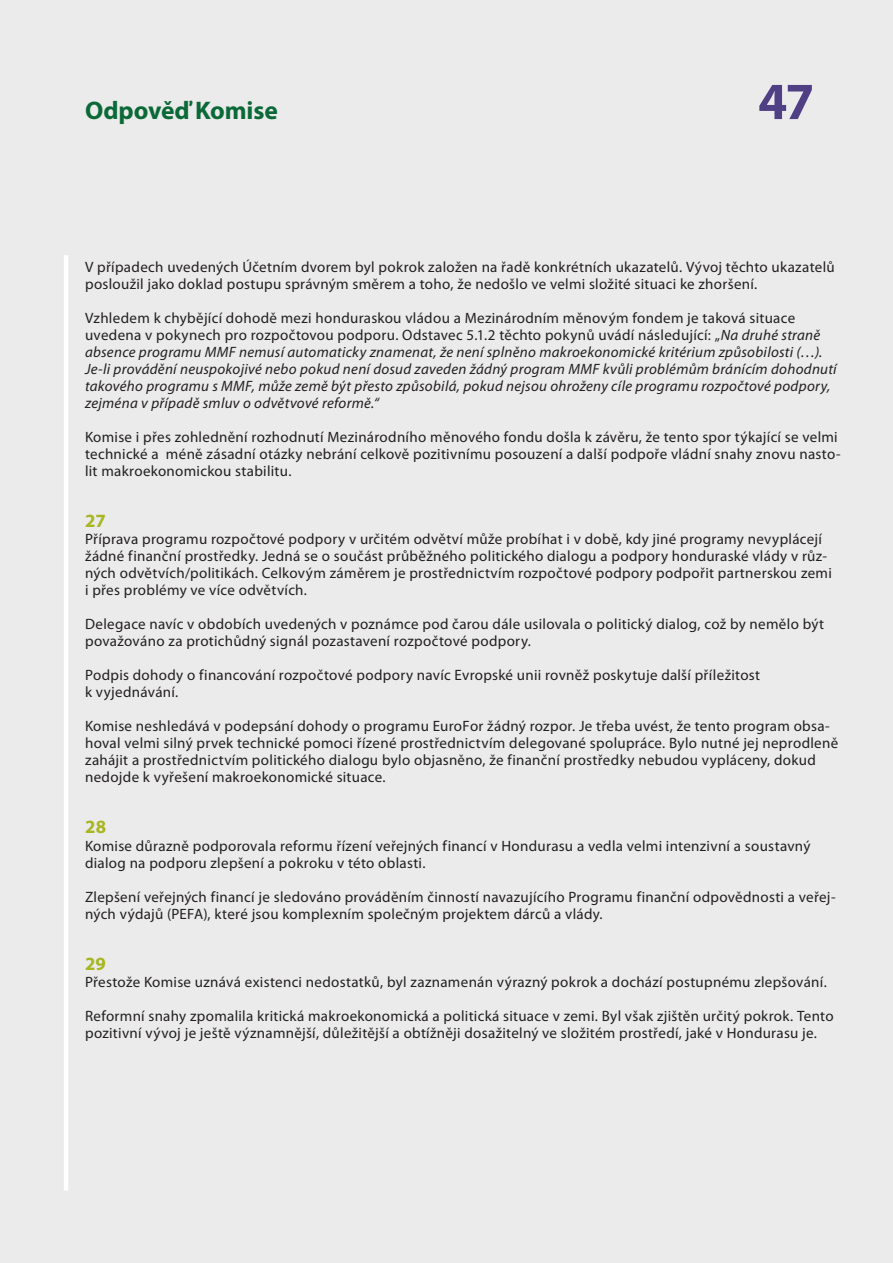
<style>
.page{position:relative;width:893px;height:1263px;background:#ebebeb}
.page>*{position:absolute;margin:0;border:0;box-sizing:border-box;transform-origin:0 0}
.t1{font:700 52.5px "Myriad Pro";color:#4f4085}
.t2{font:700 25.5px "Myriad Pro";letter-spacing:-.005em;color:#0b6938}
.K_03_-_REP_CHIFFRE{font:700 18.75px "Myriad Pro";color:#a7b621}
.K_04_-_REP_TEXTE_COU{font:15px/17px "Myriad Pro";letter-spacing:.02em;color:#231f20}
.K_04_-_REP_TEXTE_COU-2{font:italic 15px/17px "Myriad Pro";letter-spacing:.02em;color:#231f20}
.s1{font-style:normal}
</style>
<div class="page">
<hr style="left:64px;top:255px;width:4px;height:936px;background:#fff">
<h2 class="t2" style="left:85px;top:94px;width:194px">Odpověď Komise</h2>
<h1 class="t1" style="left:758px;top:67px;width:58px">47</h1>
<p class="K_04_-_REP_TEXTE_COU" style="left:85px;top:259px;width:751px">V případech uvedených Účetním dvorem byl pokrok založen na řadě konkrétních ukazatelů. Vývoj těchto ukazatelů posloužil jako doklad postupu správným směrem a toho, že nedošlo ve velmi složité situaci ke zhoršení.</p>
<p class="K_04_-_REP_TEXTE_COU-2" style="left:85px;top:309px;width:753px"><span class="s1">Vzhledem k chybějící dohodě mezi honduraskou vládou a Mezinárodním měnovým fondem je taková situace uvedena v pokynech pro rozpočtovou podporu. Odstavec 5.1.2 těchto pokynů uvádí následující: „</span>Na druhé straně absence programu MMF nemusí automaticky znamenat, že není splněno makroekonomické kritérium způsobilosti (…).<br>Je-li provádění neuspokojivé nebo pokud není dosud zaveden žádný program MMF kvůli problémům bránícím dohodnutí takového programu s MMF, může země být přesto způsobilá, pokud nejsou ohroženy cíle programu rozpočtové podpory, zejména v případě smluv o odvětvové reformě.“</p>
<p class="K_04_-_REP_TEXTE_COU" style="left:85px;top:429px;width:757px">Komise i přes zohlednění rozhodnutí Mezinárodního měnového fondu došla k závěru, že tento spor týkající se velmi technické a méně zásadní otázky nebrání celkově pozitivnímu posouzení a další podpoře vládní snahy znovu nasto&shy;lit makroekonomickou stabilitu.</p>
<p class="K_03_-_REP_CHIFFRE" style="left:85px;top:509px;width:22px">27</p>
<p class="K_04_-_REP_TEXTE_COU" style="left:85px;top:531px;width:748px">Příprava programu rozpočtové podpory v určitém odvětví může probíhat i v době, kdy jiné programy nevyplácejí žádné finanční prostředky. Jedná se o součást průběžného politického dialogu a podpory honduraské vlády v růz&shy;ných odvětvích/politikách. Celkovým záměrem je prostřednictvím rozpočtové podpory podpořit partnerskou zemi i přes problémy ve více odvětvích.</p>
<p class="K_04_-_REP_TEXTE_COU" style="left:85px;top:616px;width:741px">Delegace navíc v obdobích uvedených v poznámce pod čarou dále usilovala o politický dialog, což by nemělo být považováno za protichůdný signál pozastavení rozpočtové podpory.</p>
<p class="K_04_-_REP_TEXTE_COU" style="left:85px;top:667px;width:677px">Podpis dohody o financování rozpočtové podpory navíc Evropské unii rovněž poskytuje další příležitost k vyjednávání.</p>
<p class="K_04_-_REP_TEXTE_COU" style="left:85px;top:718px;width:755px">Komise neshledává v podepsání dohody o programu EuroFor žádný rozpor. Je třeba uvést, že tento program obsa&shy;hoval velmi silný prvek technické pomoci řízené prostřednictvím delegované spolupráce. Bylo nutné jej neprodleně zahájit a prostřednictvím politického dialogu bylo objasněno, že finanční prostředky nebudou vypláceny, dokud nedojde k vyřešení makroekonomické situace.</p>
<p class="K_03_-_REP_CHIFFRE" style="left:85px;top:815px;width:23px">28</p>
<p class="K_04_-_REP_TEXTE_COU" style="left:85px;top:837px;width:727px">Komise důrazně podporovala reformu řízení veřejných financí v Hondurasu a vedla velmi intenzivní a soustavný dialog na podporu zlepšení a pokroku v této oblasti.</p>
<p class="K_04_-_REP_TEXTE_COU" style="left:85px;top:888px;width:752px">Zlepšení veřejných financí je sledováno prováděním činností navazujícího Programu finanční odpovědnosti a veřej&shy;ných výdajů (PEFA), které jsou komplexním společným projektem dárců a vlády.</p>
<p class="K_03_-_REP_CHIFFRE" style="left:85px;top:951px;width:22px">29</p>
<p class="K_04_-_REP_TEXTE_COU" style="left:85px;top:973px;width:743px">Přestože Komise uznává existenci nedostatků, byl zaznamenán výrazný pokrok a dochází postupnému zlepšování.</p>
<p class="K_04_-_REP_TEXTE_COU" style="left:85px;top:1007px;width:750px">Reformní snahy zpomalila kritická makroekonomická a politická situace v zemi. Byl však zjištěn určitý pokrok. Tento pozitivní vývoj je ještě významnější, důležitější a obtížněji dosažitelný ve složitém prostředí, jaké v Hondurasu je.</p>
</div>
